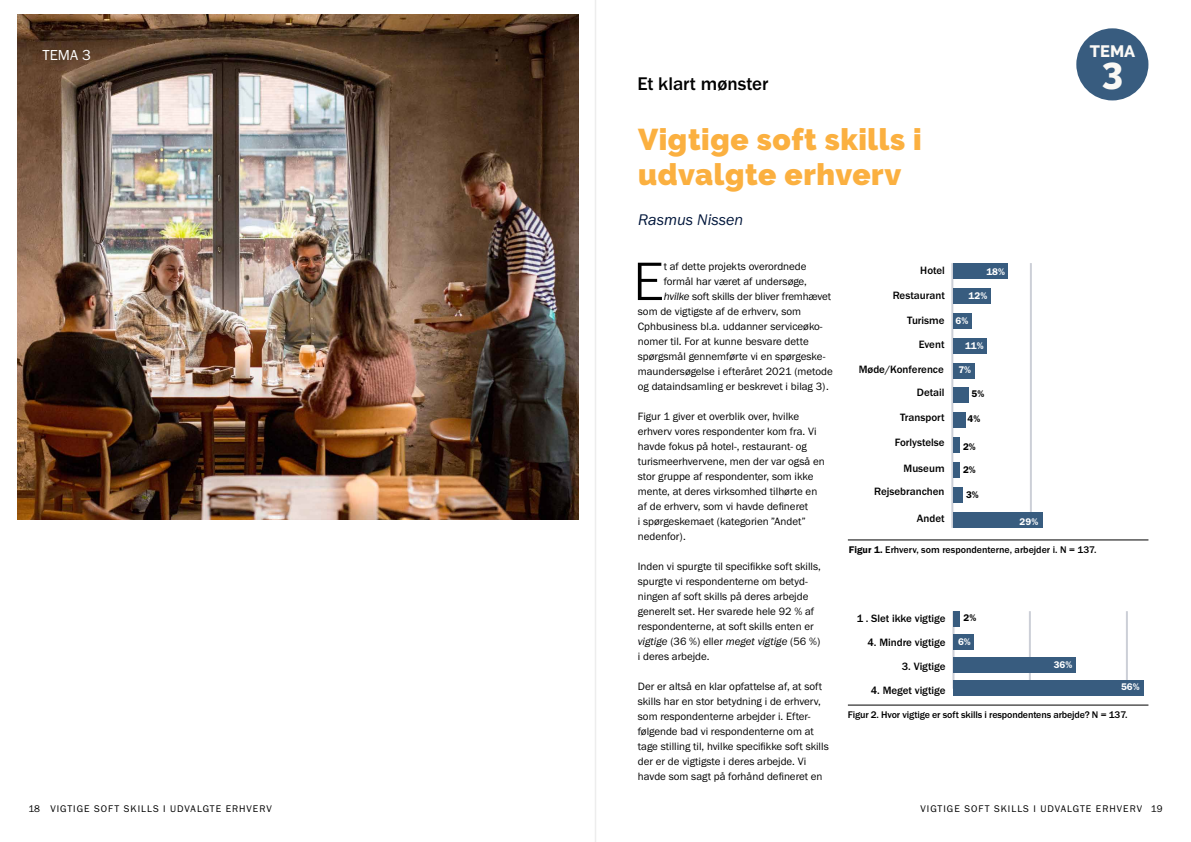
<style>
.page{position:relative;width:1191px;height:842px;background:#fff}
.page>*{position:absolute;margin:0;border:0;box-sizing:border-box;transform-origin:0 0}
.t1{font:300 56px "Franklin Gothic URW";color:#000}
.t2{font:800 37.5px "Raleway";color:#fbf9f5}
.t3{font:900 30px/35px "Raleway";letter-spacing:.02em;color:#fbb040}
.t4{font:500 19px "Franklin Gothic URW";color:#000}
.t5{font:800 16.5px "Raleway";color:#fbf9f5}
.t6{font:16px "Franklin Gothic URW Boo Ita";color:#00163b}
.t7{font:15px "Franklin Gothic URW Boo";color:#fff}
.t8{font:11px/15px "Franklin Gothic URW Boo";color:#000}
.t9{font:500 11px/23px "Franklin Gothic URW";color:#000;text-align:right}
.t10{font:11px "Franklin Gothic URW Boo Ita";letter-spacing:-.005em;color:#000}
.t11{font:500 10px "Franklin Gothic URW";letter-spacing:-.01em;color:#000}
.t12{font:10px "Franklin Gothic URW Boo";letter-spacing:.1em;color:#000}
.t13{font:10px "Franklin Gothic URW Dem";color:#fff}
.t14{font:10px "Franklin Gothic URW Dem";color:#000}
.s1{font-family:"Franklin Gothic URW Boo Ita"}
.s2{font-family:"Franklin Gothic URW Boo"}
.s3{font-family:"Franklin Gothic URW Dem";font-weight:400}
</style>
<div class="page">
<hr style="left:595px;top:0;width:1px;height:842px;background:#ededed">
<div style="left:1076px;top:28px;width:72px;height:72px;background:#385c7f;border-radius:50%"></div>
<img style="left:17px;top:14px;width:561px;height:505px">
<hr style="left:951px;top:263px;width:2px;height:265px;background:#cccfd7">
<hr style="left:1029px;top:263px;width:2px;height:265px;background:#cccfd7">
<div style="left:953px;top:263px;width:54px;height:15px;background:#385c7f"></div>
<div style="left:953px;top:513px;width:89px;height:15px;background:#385c7f"></div>
<div style="left:953px;top:288px;width:37px;height:15px;background:#385c7f"></div>
<div style="left:953px;top:338px;width:33px;height:15px;background:#385c7f"></div>
<div style="left:953px;top:313px;width:18px;height:15px;background:#385c7f"></div>
<div style="left:952px;top:363px;width:22px;height:15px;background:#385c7f"></div>
<div style="left:953px;top:388px;width:15px;height:15px;background:#385c7f"></div>
<div style="left:953px;top:413px;width:12px;height:15px;background:#385c7f"></div>
<div style="left:953px;top:438px;width:6px;height:15px;background:#385c7f"></div>
<div style="left:953px;top:463px;width:6px;height:15px;background:#385c7f"></div>
<div style="left:953px;top:488px;width:9px;height:15px;background:#385c7f"></div>
<hr style="left:952px;top:611px;width:2px;height:78px;background:#cccfd7">
<hr style="left:1028px;top:611px;width:2px;height:78px;background:#cccfd7">
<hr style="left:1125px;top:611px;width:2px;height:78px;background:#cccfd7">
<div style="left:953px;top:657px;width:123px;height:15px;background:#385c7f"></div>
<div style="left:953px;top:680px;width:190px;height:15px;background:#385c7f"></div>
<div style="left:953px;top:634px;width:20px;height:15px;background:#385c7f"></div>
<div style="left:953px;top:611px;width:6px;height:15px;background:#385c7f"></div>
<hr style="left:848px;top:705px;width:300px;height:1px;background:#000">
<hr style="left:848px;top:540px;width:300px;height:1px;background:#000">
<h3 class="t7" style="left:43px;top:46px;width:50px">TEMA 3</h3>
<h3 class="t4" style="left:637px;top:72px;width:132px">Et klart mønster</h3>
<h3 class="t3" style="left:638px;top:122px;width:285px">Vigtige soft skills i udvalgte erhverv</h3>
<h3 class="t6" style="left:638px;top:210px;width:107px">Rasmus Nissen</h3>
<h3 class="t5" style="left:1090px;top:42px;width:47px">TEMA</h3>
<h2 class="t2" style="left:1101px;top:50px;width:23px">3</h2>
<h1 class="t1" style="left:633px;top:246px;width:32px">E</h1>
<p class="t8" style="left:663px;top:259px;width:144px">t af dette projekts overordnede</p>
<p class="t8" style="left:663px;top:274px;width:145px">formål har været af undersøge,</p>
<p class="t8" style="left:663px;top:289px;width:169px"><span class="s1">hvilke</span> soft skills der bliver fremhævet</p>
<p class="t8" style="left:638px;top:304px;width:165px">som de vigtigste af de erhverv, som</p>
<p class="t8" style="left:638px;top:319px;width:186px">Cphbusiness bl.a. uddanner serviceøko-</p>
<p class="t8" style="left:638px;top:334px;width:172px">nomer til. For at kunne besvare dette</p>
<p class="t8" style="left:638px;top:349px;width:189px">spørgsmål gennemførte vi en spørgeske-</p>
<p class="t8" style="left:638px;top:364px;width:196px">maundersøgelse i efteråret 2021 (metode</p>
<p class="t8" style="left:638px;top:379px;width:192px">og dataindsamling er beskrevet i bilag 3).</p>
<p class="t8" style="left:638px;top:409px;width:188px">Figur 1 giver et overblik over, hvilke erhverv vores respondenter kom fra. Vi havde fokus på hotel-, restaurant- og turismeerhvervene, men der var også en stor gruppe af respondenter, som ikke mente, at deres virksomhed tilhørte en af de erhverv, som vi havde defineret<br>i spørgeskemaet (kategorien ”Andet” nedenfor).</p>
<p class="t8" style="left:638px;top:559px;width:185px">Inden vi spurgte til specifikke soft skills, spurgte vi respondenterne om betyd&shy;ningen af soft skills på deres arbejde generelt set. Her svarede hele 92 % af respondenterne, at soft skills enten er</p>
<p class="t10" style="left:638px;top:635px;width:184px">vigtige <span class="s2">(36 %) eller</span> meget vigtige <span class="s2">(56 %)</span></p>
<p class="t8" style="left:638px;top:649px;width:73px">i deres arbejde.</p>
<p class="t8" style="left:638px;top:679px;width:192px">Der er altså en klar opfattelse af, at soft skills har en stor betydning i de erhverv, som respondenterne arbejder i. Efter&shy;følgende bad vi respondenterne om at tage stilling til, hvilke specifikke soft skills der er de vigtigste i deres arbejde. Vi havde som sagt på forhånd defineret en</p>
<p class="t9" style="left:920px;top:258px;width:26px">Hotel</p>
<p class="t13" style="left:986px;top:265px;width:20px">18%</p>
<p class="t9" style="left:892px;top:283px;width:54px">Restaurant</p>
<p class="t9" style="left:907px;top:308px;width:39px;line-height:24px">Turisme<br>Event</p>
<p class="t9" style="left:858px;top:358px;width:87px">Møde/Konference<br>Detail</p>
<p class="t9" style="left:900px;top:405px;width:46px">Transport</p>
<p class="t9" style="left:894px;top:431px;width:51px">Forlystelse</p>
<p class="t9" style="left:874px;top:457px;width:72px">Museum<br>Rejsebranchen</p>
<p class="t9" style="left:916px;top:507px;width:29px">Andet</p>
<p class="t13" style="left:968px;top:289px;width:20px">12%</p>
<p class="t13" style="left:955px;top:314px;width:14px">6%</p>
<p class="t13" style="left:965px;top:339px;width:20px">11%</p>
<p class="t13" style="left:958px;top:364px;width:14px">7%</p>
<p class="t14" style="left:971px;top:387px;width:14px">5%</p>
<p class="t14" style="left:967px;top:412px;width:14px">4%</p>
<p class="t14" style="left:963px;top:441px;width:14px">2%</p>
<p class="t14" style="left:963px;top:463px;width:14px">2%</p>
<p class="t14" style="left:966px;top:488px;width:14px">3%</p>
<p class="t13" style="left:1019px;top:516px;width:20px">29%</p>
<p class="t11" style="left:849px;top:544px;width:249px"><span class="s3">Figur 1.</span> Erhverv, som respondenterne, arbejder i. N = 137.</p>
<p class="t9" style="left:857px;top:607px;width:90px">1 . Slet ikke vigtige</p>
<p class="t14" style="left:963px;top:611px;width:14px">2%</p>
<p class="t9" style="left:867px;top:631px;width:80px">4. Mindre vigtige</p>
<p class="t13" style="left:958px;top:635px;width:14px">6%</p>
<p class="t9" style="left:901px;top:655px;width:45px">3. Vigtige</p>
<p class="t13" style="left:1053px;top:658px;width:20px">36%</p>
<p class="t9" style="left:870px;top:679px;width:76px">4. Meget vigtige</p>
<p class="t13" style="left:1121px;top:680px;width:20px">56%</p>
<p class="t11" style="left:848px;top:709px;width:281px">Figur 2. Hvor vigtige er soft skills i respondentens arbejde? N = 137.</p>
<p class="t12" style="left:28px;top:803px;width:13px">18</p>
<p class="t12" style="left:1150px;top:803px;width:13px">19</p>
<p class="t12" style="left:50px;top:803px;width:223px">VIGTIGE SOFT SKILLS I UDVALGTE ERHVERV</p>
<p class="t12" style="left:920px;top:803px;width:223px">VIGTIGE SOFT SKILLS I UDVALGTE ERHVERV</p>
</div>
